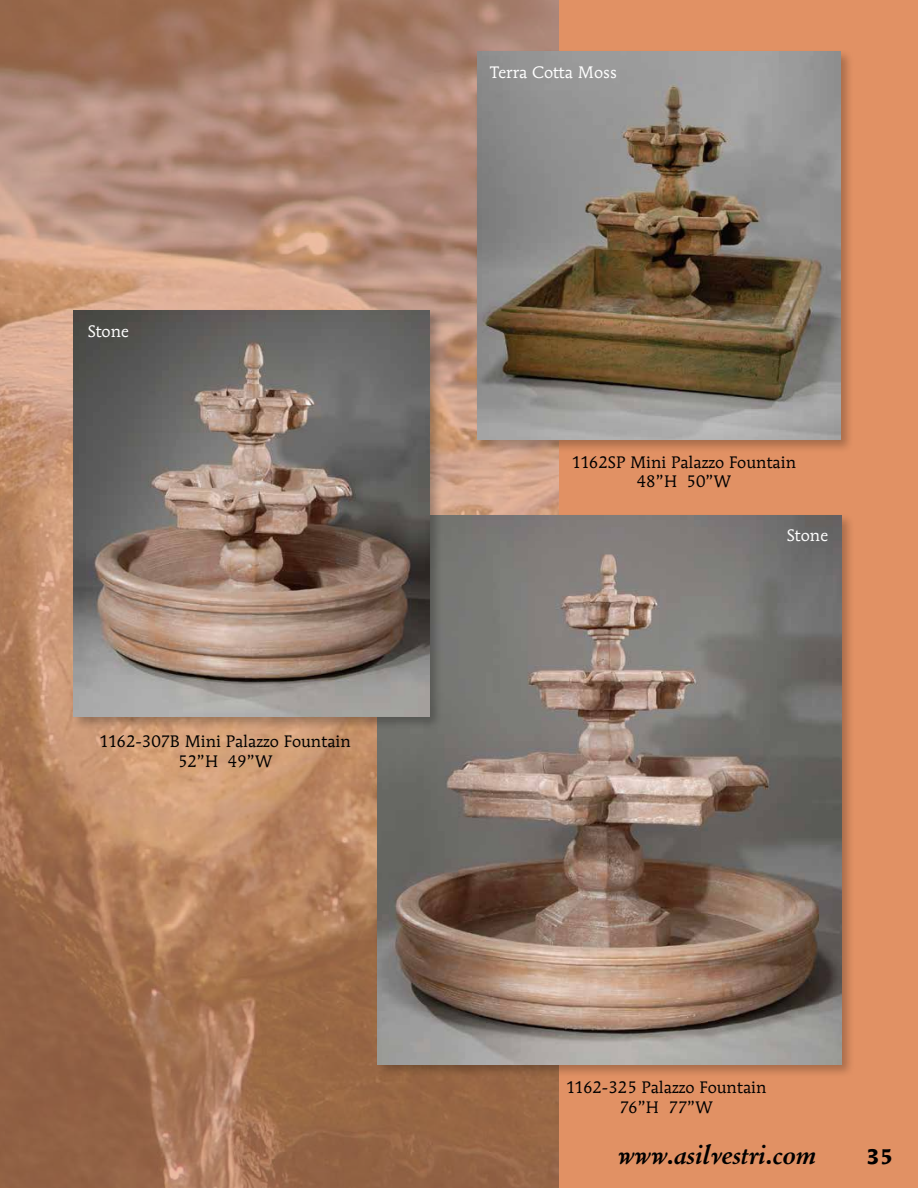
<style>
.page{position:relative;width:918px;height:1188px;background:#e19164}
.page>*{position:absolute;margin:0;border:0;box-sizing:border-box;transform-origin:0 0}
.t1{font:27px "LTC Cloister Bold Cursive";color:#000}
.t2{font:700 21px "Mendoza Roman";color:#000}
.t3{font:16.5px/19.8px "Mendoza Roman";color:#000;text-align:center}
.t4{font:16.5px "Mendoza Roman";color:#fff}
</style>
<div class="page">
<img style="left:0;top:0;width:559px;height:1188px">
<div style="left:375px;top:512px;width:480px;height:566px;background:#000;opacity:.25"></div>
<img style="left:378px;top:515px;width:464px;height:550px">
<div style="left:474px;top:48px;width:380px;height:405px;background:#000;opacity:.25"></div>
<img style="left:477px;top:51px;width:363px;height:389px">
<div style="left:71px;top:308px;width:372px;height:422px;background:#000;opacity:.25"></div>
<img style="left:74px;top:310px;width:355px;height:407px">
<p class="t4" style="left:88px;top:321px;width:43px">Stone</p>
<p class="t3" style="left:99px;top:731px;width:253px">1162-307B Mini Palazzo Fountain<br>52”H 49”W</p>
<p class="t4" style="left:490px;top:62px;width:128px">Terra Cotta Moss</p>
<p class="t3" style="left:572px;top:452px;width:226px">1162SP Mini Palazzo Fountain<br>48”H 50”W</p>
<p class="t4" style="left:787px;top:525px;width:43px">Stone</p>
<p class="t3" style="left:566px;top:1077px;width:202px">1162-325 Palazzo Fountain<br>76”H 77”W</p>
<p class="t1" style="left:618px;top:1141px;width:200px">www.asilvestri.com</p>
<p class="t2" style="left:866px;top:1144px;width:29px">35</p>
</div>
